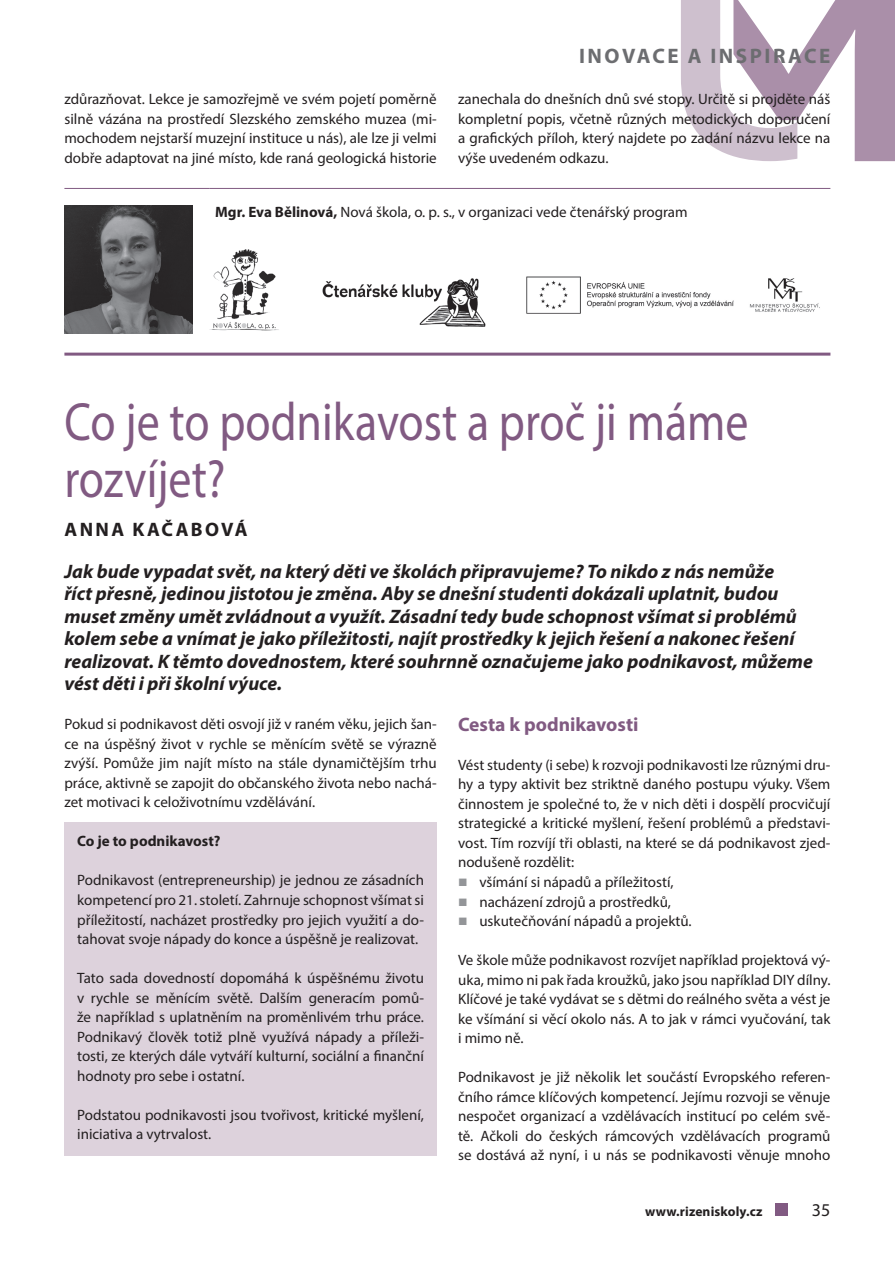
<style>
.page{position:relative;width:895px;height:1262px;background:#fff}
.page>*{position:absolute;margin:0;border:0;box-sizing:border-box;transform-origin:0 0}
.t1{font:54px/57px "Myriad Pro";color:#815a82;scale:.85 1}
.t2{font:700 21px "Myriad Pro";letter-spacing:.12em;color:#6c6d70}
.t3{font:italic 700 19.5px/22.5px "Myriad Pro";color:#231f20}
.t4{font:700 19.5px "Myriad Pro";color:#815a82}
.t5{font:700 19.5px "Myriad Pro";letter-spacing:.12em;color:#231f20}
.t6{font:18px "Myriad Pro";color:#231f20}
.t7{font:15px/19.5px "Myriad Pro";color:#231f20;text-align:justify}
.t8{font:700 15px "Myriad Pro";color:#231f20}
.t9{font:700 13.5px "Myriad Pro";letter-spacing:.01em;color:#231f20}
.s1{font-weight:700}
</style>
<div class="page">
<div style="left:774px;top:1202px;width:13px;height:13px;background:#815a82"></div>
<hr style="left:64px;top:352px;width:766px;height:3px;background:#815a82">
<hr style="left:64px;top:188px;width:145px;height:1px;background:#815a82">
<hr style="left:209px;top:188px;width:621px;height:1px;background:#815a82">
<img style="left:64px;top:205px;width:128px;height:128px">
<div style="left:64px;top:822px;width:372px;height:40px;background:#ddd2dc"></div>
<div style="left:64px;top:861px;width:372px;height:99px;background:#ddd2dc"></div>
<div style="left:64px;top:958px;width:372px;height:138px;background:#ddd2dc"></div>
<div style="left:64px;top:1095px;width:372px;height:60px;background:#ddd2dc"></div>
<img style="left:526px;top:276px;width:294px;height:38px">
<img style="left:322px;top:278px;width:164px;height:49px">
<img style="left:209px;top:249px;width:70px;height:82px">
<svg style="left:681px;top:0;width:214px;height:161px"></svg>
<h2 class="t2" style="left:579px;top:42px;width:25px">Inov</h2>
<h2 class="t2" style="left:636px;top:42px;width:87px">ace a inspir</h2>
<h2 class="t2" style="left:788px;top:42px;width:43px">ace</h2>
<p class="t7" style="left:64px;top:89px;width:374px">zdůrazňovat. Lekce je samozřejmě ve svém pojetí poměrně silně vázána na prostředí Slezského zemského muzea (mi&shy;mochodem nejstarší muzejní instituce u nás), ale lze ji velmi dobře adaptovat na jiné místo, kde raná geologická historie</p>
<p class="t7" style="left:458px;top:89px;width:374px">zanechala do dnešních dnů své stopy. Určitě si projděte náš kompletní popis, včetně různých metodických doporučení a grafických příloh, který najdete po zadání názvu lekce na výše uvedeném odkazu.</p>
<p class="t7" style="left:215px;top:202px;width:474px"><span class="s1">Mgr. Eva Bělinová,</span> Nová škola, o. p. s., v organizaci vede čtenářský program</p>
<h1 class="t1" style="left:64px;top:392px;width:806px">Co je to podnikavost a proč ji máme rozvíjet?</h1>
<h3 class="t5" style="left:65px;top:516px;width:97px">ANNA KAČA</h3>
<h3 class="t5" style="left:191px;top:516px;width:58px">BOVÁ</h3>
<p class="t3" style="left:64px;top:559px;width:749px">Jak bude vypadat svět, na který děti ve školách připravujeme? To nikdo z nás nemůže<br>říct přesně, jedinou jistotou je změna. Aby se dnešní studenti dokázali uplatnit, budou muset změny umět zvládnout a využít. Zásadní tedy bude schopnost všímat si problémů kolem sebe a vnímat je jako příležitosti, najít prostředky k jejich řešení a nakonec řešení realizovat. K těmto dovednostem, které souhrnně označujeme jako podnikavost, můžeme vést děti i při školní výuce.</p>
<p class="t7" style="left:64px;top:714px;width:374px">Pokud si podnikavost děti osvojí již v raném věku, jejich šan&shy;ce na úspěšný život v rychle se měnícím světě se výrazně zvýší. Pomůže jim najít místo na stále dynamičtějším trhu práce, aktivně se zapojit do občanského života nebo nachá&shy;zet motivaci k celoživotnímu vzdělávání.</p>
<p class="t8" style="left:77px;top:831px;width:145px">Co je to podnikavost?</p>
<p class="t7" style="left:77px;top:870px;width:348px">Podnikavost (entrepreneurship) je jednou ze zásadních kompetencí pro 21. století. Zahrnuje schopnost všímat si příležitostí, nacházet prostředky pro jejich využití a do&shy;tahovat svoje nápady do konce a úspěšně je realizovat.</p>
<p class="t7" style="left:77px;top:967px;width:348px">Tato sada dovedností dopomáhá k úspěšnému životu v rychle se měnícím světě. Dalším generacím pomů&shy;že například s uplatněním na proměnlivém trhu práce.<br>Podnikavý člověk totiž plně využívá nápady a příleži&shy;tosti, ze kterých dále vytváří kulturní, sociální a finanční hodnoty pro sebe i ostatní.</p>
<p class="t7" style="left:77px;top:1104px;width:348px">Podstatou podnikavosti jsou tvořivost, kritické myšlení, iniciativa a vytrvalost.</p>
<h3 class="t4" style="left:458px;top:711px;width:182px">Cesta k podnikavosti</h3>
<p class="t7" style="left:458px;top:754px;width:374px">Vést studenty (i sebe) k rozvoji podnikavosti lze různými dru-</p>
<p class="t7" style="left:458px;top:774px;width:374px">hy a typy aktivit bez striktně daného postupu výuky. Všem</p>
<p class="t7" style="left:458px;top:793px;width:374px">činnostem je společné to, že v nich děti i dospělí procvičují</p>
<p class="t7" style="left:458px;top:813px;width:374px">strategické a kritické myšlení, řešení problémů a představi-</p>
<p class="t7" style="left:458px;top:832px;width:374px">vost. Tím rozvíjí tři oblasti, na které se dá podnikavost zjed-</p>
<p class="t7" style="left:458px;top:852px;width:118px">nodušeně rozdělit:</p>
<p class="t7" style="left:479px;top:871px;width:196px">všímání si nápadů a příležitostí,</p>
<p class="t7" style="left:479px;top:891px;width:193px">nacházení zdrojů a prostředků,</p>
<p class="t7" style="left:479px;top:910px;width:214px">uskutečňování nápadů a projektů.</p>
<p class="t7" style="left:458px;top:949px;width:374px">Ve škole může podnikavost rozvíjet například projektová vý&shy;uka, mimo ni pak řada kroužků, jako jsou například DIY dílny.<br>Klíčové je také vydávat se s dětmi do reálného světa a vést je ke všímání si věcí okolo nás. A to jak v rámci vyučování, tak i mimo ně.</p>
<p class="t7" style="left:458px;top:1066px;width:374px">Podnikavost je již několik let součástí Evropského referen&shy;čního rámce klíčových kompetencí. Jejímu rozvoji se věnuje nespočet organizací a vzdělávacích institucí po celém svě&shy;tě. Ačkoli do českých rámcových vzdělávacích programů se dostává až nyní, i u nás se podnikavosti věnuje mnoho</p>
<p class="t9" style="left:645px;top:1202px;width:119px">www.rizeniskoly.cz</p>
<p class="t6" style="left:811px;top:1198px;width:20px">35</p>
</div>
